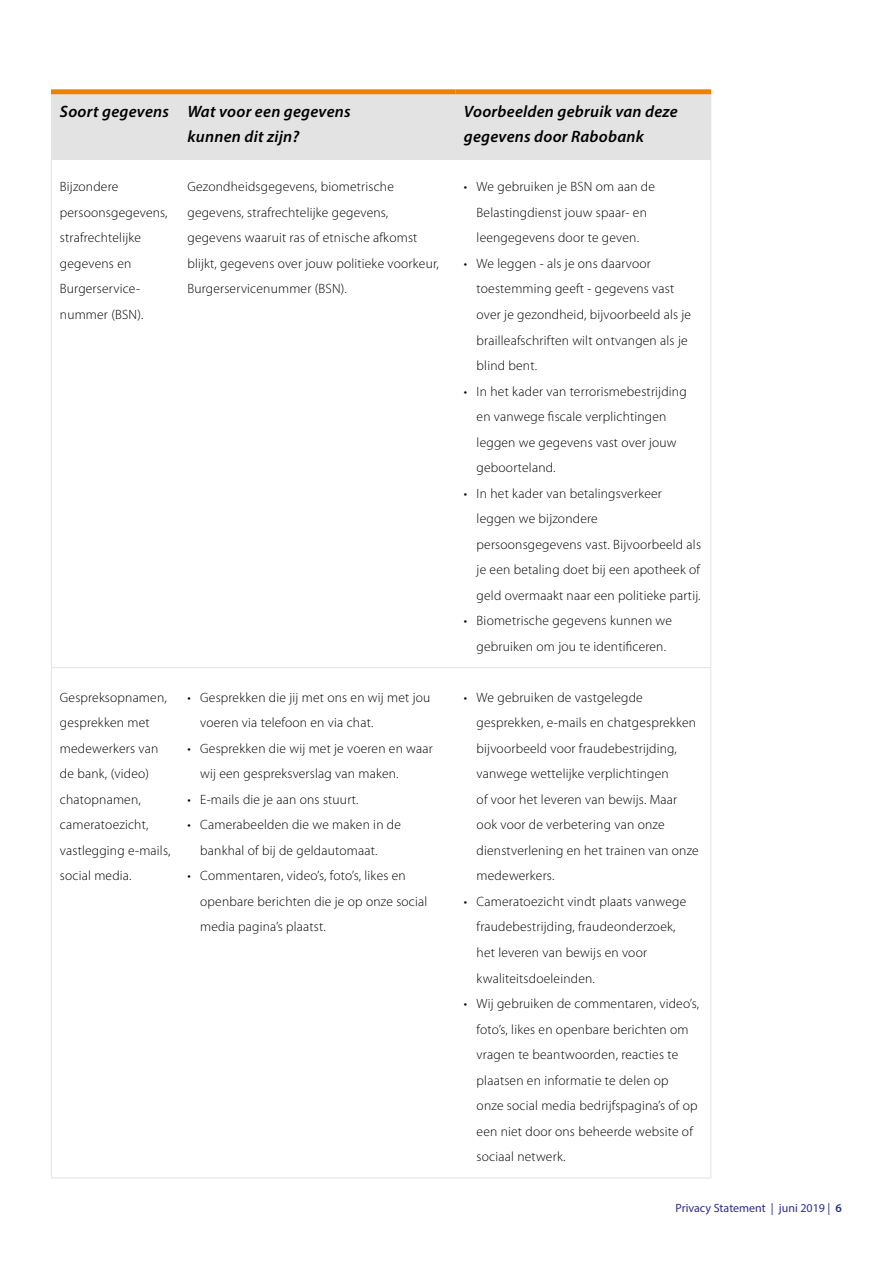
<style>
.page{position:relative;width:893px;height:1263px;background:#fff}
.page>*{position:absolute;margin:0;border:0;box-sizing:border-box;transform-origin:0 0}
.t1{font:italic 600 16.5px/25.5px "Myriad Pro";letter-spacing:.015em;color:#000}
.t2{font:300 13.5px/25.5px "Myriad Pro";letter-spacing:.015em;color:#000}
.t3{font:12px "Myriad Pro";color:#2c2f88}
.s1{font-weight:600}
</style>
<div class="page">
<div style="left:52px;top:94px;width:658px;height:65px;background:#e3e3e3"></div>
<hr style="left:51px;top:160px;width:1px;height:507px;background:#e3e3e3">
<hr style="left:710px;top:160px;width:1px;height:507px;background:#e3e3e3">
<hr style="left:51px;top:667px;width:128px;height:1px;background:#e3e3e3">
<hr style="left:51px;top:668px;width:1px;height:509px;background:#e3e3e3">
<hr style="left:179px;top:667px;width:276px;height:1px;background:#e3e3e3">
<hr style="left:455px;top:667px;width:256px;height:1px;background:#e3e3e3">
<hr style="left:710px;top:668px;width:1px;height:509px;background:#e3e3e3">
<hr style="left:51px;top:94px;width:1px;height:65px;background:#e3e3e3">
<hr style="left:710px;top:94px;width:1px;height:65px;background:#e3e3e3">
<hr style="left:51px;top:159px;width:128px;height:1px;background:#e3e3e3">
<hr style="left:179px;top:159px;width:276px;height:1px;background:#e3e3e3">
<hr style="left:455px;top:159px;width:256px;height:1px;background:#e3e3e3">
<hr style="left:51px;top:1177px;width:128px;height:1px;background:#e3e3e3">
<hr style="left:179px;top:1177px;width:276px;height:1px;background:#e3e3e3">
<hr style="left:455px;top:1177px;width:256px;height:1px;background:#e3e3e3">
<div style="left:51px;top:89px;width:128px;height:5px;background:#f08100"></div>
<div style="left:179px;top:89px;width:276px;height:5px;background:#f08100"></div>
<div style="left:455px;top:89px;width:256px;height:5px;background:#f08100"></div>
<p class="t1" style="left:187px;top:98px;width:165px;text-indent:-128px">Soort gegevens Wat voor een gegevens kunnen dit zijn?</p>
<p class="t1" style="left:464px;top:98px;width:215px">Voorbeelden gebruik van deze gegevens door Rabobank</p>
<p class="t2" style="left:60px;top:174px;width:109px">Bijzondere persoonsgegevens, strafrechtelijke gegevens en<br>Burgerservice&shy;nummer (BSN).</p>
<p class="t2" style="left:187px;top:174px;width:253px">Gezondheidsgegevens, biometrische gegevens, strafrechtelijke gegevens, gegevens waaruit ras of etnische afkomst blijkt, gegevens over jouw politieke voorkeur, Burgerservicenummer (BSN).</p>
<p class="t2" style="left:464px;top:174px;width:193px;text-align:center">• We gebruiken je BSN om aan de<br>Belastingdienst jouw spaar- en leengegevens door te geven.</p>
<p class="t2" style="left:477px;top:251px;width:216px;text-indent:-13px">• We leggen - als je ons daarvoor toestemming geeft - gegevens vast over je gezondheid, bijvoorbeeld als je brailleafschriften wilt ontvangen als je blind bent.</p>
<p class="t2" style="left:477px;top:378px;width:212px;text-indent:-13px">• In het kader van terrorismebestrijding en vanwege fiscale verplichtingen leggen we gegevens vast over jouw geboorteland.</p>
<p class="t2" style="left:477px;top:481px;width:226px;text-indent:-13px">• In het kader van betalingsverkeer leggen we bijzondere persoonsgegevens vast. Bijvoorbeeld als je een betaling doet bij een apotheek of geld overmaakt naar een politieke partij.</p>
<p class="t2" style="left:464px;top:608px;width:210px;text-align:center">• Biometrische gegevens kunnen we gebruiken om jou te identificeren.</p>
<p class="t2" style="left:60px;top:685px;width:112px">Gespreksopnamen, gesprekken met medewerkers van de bank, (video) chatopnamen, cameratoezicht, vastlegging e-mails, social media.</p>
<p class="t2" style="left:200px;top:685px;width:232px;text-indent:-13px">• Gesprekken die jij met ons en wij met jou voeren via telefoon en via chat.</p>
<p class="t2" style="left:200px;top:736px;width:234px;text-indent:-13px">• Gesprekken die wij met je voeren en waar wij een gespreksverslag van maken.</p>
<p class="t2" style="left:187px;top:787px;width:173px">• E-mails die je aan ons stuurt.</p>
<p class="t2" style="left:200px;top:812px;width:202px;text-indent:-13px">• Camerabeelden die we maken in de bankhal of bij de geldautomaat.</p>
<p class="t2" style="left:200px;top:863px;width:229px;text-indent:-13px">• Commentaren, video’s, foto’s, likes en openbare berichten die je op onze social media pagina’s plaatst.</p>
<p class="t2" style="left:477px;top:685px;width:224px;text-indent:-13px">• We gebruiken de vastgelegde gesprekken, e-mails en chatgesprekken bijvoorbeeld voor fraudebestrijding, vanwege wettelijke verplichtingen<br>of voor het leveren van bewijs. Maar ook voor de verbetering van onze dienstverlening en het trainen van onze medewerkers.</p>
<p class="t2" style="left:477px;top:889px;width:211px;text-indent:-13px">• Cameratoezicht vindt plaats vanwege fraudebestrijding, fraudeonderzoek, het leveren van bewijs en voor kwaliteitsdoeleinden.</p>
<p class="t2" style="left:477px;top:991px;width:224px;text-indent:-13px">• Wij gebruiken de commentaren, video’s, foto’s, likes en openbare berichten om vragen te beantwoorden, reacties te plaatsen en informatie te delen op<br>onze social media bedrijfspagina’s of op een niet door ons beheerde website of sociaal netwerk.</p>
<p class="t3" style="left:675px;top:1200px;width:168px">Privacy Statement | juni 2019 | <span class="s1">6</span></p>
</div>
